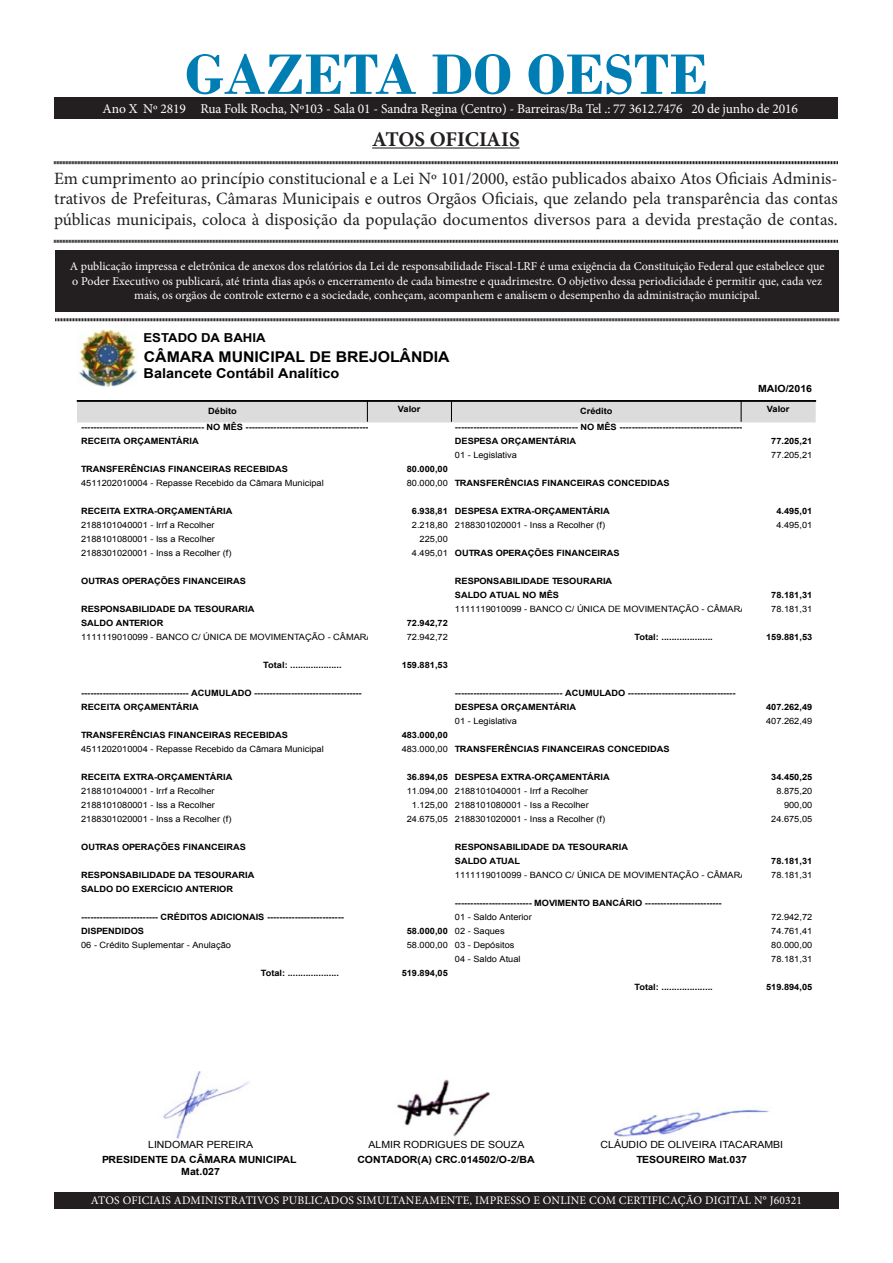
<style>
.page{position:relative;width:893px;height:1263px;background:#fff}
.page>*{position:absolute;margin:0;border:0;box-sizing:border-box;transform-origin:0 0}
.t1{font:700 60px "Bodoni";color:#007eb4}
.t2{font:700 21px "Minion Pro";letter-spacing:-.005em;color:#231f20}
.t3{font:17.25px/20.7px "Minion Pro";color:#231f20;text-align:justify}
.t4{font:700 14.85px "Arial";color:#000;scale:1.07 1}
.t5{font:700 13.65px "Arial";color:#000;scale:1.07 1}
.t6{font:13.5px "Minion Pro";letter-spacing:-.01em;color:#fff}
.t7{font:700 12.3px "Arial";color:#000;scale:1.07 1}
.t8{font:12px/14.4px "Minion Pro";color:#fff;text-align:center}
.t9{font:11.55px "Minion Pro";letter-spacing:.015em;color:#fff}
.t10{font:700 9.9px/11.4px "Arial";color:#000;text-align:center;scale:1.07 1}
.t11{font:9.9px "Arial";color:#000;scale:1.07 1}
.t12{font:700 8.7px/14px "Arial";color:#000;scale:1.07 1}
.t13{font:8.7px "Arial";color:#000;scale:1.07 1}
.s1{font-weight:400}
</style>
<div class="page">
<div style="left:54px;top:1192px;width:785px;height:17px;background:#231f20"></div>
<div style="left:55px;top:250px;width:784px;height:61px;background:#231f20"></div>
<hr style="left:372px;top:147px;width:148px;height:2px;background:#231f20">
<svg style="left:54px;top:161px;width:784px;height:4px;background:#908e8e"></svg>
<svg style="left:54px;top:239px;width:784px;height:4px;background:#908e8e"></svg>
<svg style="left:55px;top:318px;width:784px;height:4px;background:#908e8e"></svg>
<div style="left:54px;top:98px;width:784px;height:20px;background:#231f20"></div>
<div style="left:78px;top:401px;width:737px;height:21px;background:#dcdcdc"></div>
<img style="left:79px;top:331px;width:58px;height:56px">
<hr style="left:78px;top:400px;width:737px;height:2px;background:#000">
<svg style="left:451px;top:402px;width:1px;height:19px"></svg>
<svg style="left:367px;top:402px;width:1px;height:19px"></svg>
<svg style="left:741px;top:402px;width:1px;height:19px"></svg>
<img style="left:163px;top:1072px;width:86px;height:66px">
<img style="left:397px;top:1079px;width:93px;height:58px">
<img style="left:614px;top:1109px;width:155px;height:29px">
<p class="t1" style="left:185px;top:39px;width:525px">GAZETA DO OESTE</p>
<p class="t2" style="left:372px;top:124px;width:149px">ATOS OFICIAIS</p>
<p class="t3" style="left:54px;top:168px;width:785px">Em cumprimento ao princípio constitucional e a Lei Nº 101/2000, estão publicados abaixo Atos Oficiais Adminis&shy;trativos de Prefeituras, Câmaras Municipais e outros Orgãos Oficiais, que zelando pela transparência das contas públicas municipais, coloca à disposição da população documentos diversos para a devida prestação de contas.</p>
<p class="t8" style="left:70px;top:259px;width:756px">A publicação impressa e eletrônica de anexos dos relatórios da Lei de responsabilidade Fiscal-LRF é uma exigência da Constituição Federal que estabelece que o Poder Executivo os publicará, até trinta dias após o encerramento de cada bimestre e quadrimestre. O objetivo dessa periodicidade é permitir que, cada vez mais, os orgãos de controle externo e a sociedade, conheçam, acompanhem e analisem o desempenho da administração municipal.</p>
<p class="t6" style="left:103px;top:99px;width:697px">Ano X Nº 2819 Rua Folk Rocha, Nº103 - Sala 01 - Sandra Regina (Centro) - Barreiras/Ba Tel .: 77 3612.7476 20 de junho de 2016</p>
<p class="t7" style="left:143px;top:330px;width:116px">ESTADO DA BAHIA</p>
<p class="t4" style="left:144px;top:347px;width:287px">CÂMARA MUNICIPAL DE BREJOLÂNDIA</p>
<p class="t5" style="left:144px;top:364px;width:184px">Balancete Contábil Analítico</p>
<p class="t10" style="left:758px;top:383px;width:52px">MAIO/2016</p>
<p class="t12" style="left:208px;top:405px;width:28px">Débito</p>
<p class="t12" style="left:398px;top:402px;width:23px">Valor</p>
<p class="t12" style="left:580px;top:405px;width:32px">Crédito</p>
<p class="t12" style="left:767px;top:402px;width:23px">Valor</p>
<p class="t12" style="left:81px;top:420px;width:270px">---------------------------------------- NO MÊS ----------------------------------------</p>
<p class="t12" style="left:455px;top:420px;width:270px">---------------------------------------- NO MÊS ----------------------------------------</p>
<p class="t12" style="left:81px;top:434px;width:111px">RECEITA ORÇAMENTÁRIA</p>
<p class="t12" style="left:455px;top:434px;width:115px">DESPESA ORÇAMENTÁRIA</p>
<p class="t12" style="left:771px;top:434px;width:40px">77.205,21</p>
<p class="t13" style="left:455px;top:449px;width:59px">01 - Legislativa</p>
<p class="t13" style="left:771px;top:449px;width:40px">77.205,21</p>
<p class="t12" style="left:81px;top:462px;width:195px">TRANSFERÊNCIAS FINANCEIRAS RECEBIDAS</p>
<p class="t12" style="left:407px;top:462px;width:40px">80.000,00</p>
<p class="t13" style="left:81px;top:477px;width:228px">4511202010004 - Repasse Recebido da Câmara Municipal</p>
<p class="t12" style="left:407px;top:476px;width:247px"><span class="s1">80.000,00</span> TRANSFERÊNCIAS FINANCEIRAS CONCEDIDAS</p>
<p class="t12" style="left:81px;top:504px;width:143px">RECEITA EXTRA-ORÇAMENTÁRIA</p>
<p class="t12" style="left:412px;top:504px;width:186px">6.938,81 DESPESA EXTRA-ORÇAMENTÁRIA</p>
<p class="t12" style="left:776px;top:504px;width:35px">4.495,01</p>
<p class="t13" style="left:81px;top:519px;width:126px">2188101040001 - Irrf a Recolher</p>
<p class="t13" style="left:412px;top:519px;width:182px">2.218,80 2188301020001 - Inss a Recolher (f)</p>
<p class="t13" style="left:776px;top:519px;width:35px">4.495,01</p>
<p class="t13" style="left:81px;top:533px;width:127px">2188101080001 - Iss a Recolher</p>
<p class="t13" style="left:420px;top:533px;width:28px">225,00</p>
<p class="t13" style="left:81px;top:547px;width:142px">2188301020001 - Inss a Recolher (f)</p>
<p class="t12" style="left:412px;top:546px;width:196px"><span class="s1">4.495,01</span> OUTRAS OPERAÇÕES FINANCEIRAS</p>
<p class="t12" style="left:81px;top:574px;width:155px">OUTRAS OPERAÇÕES FINANCEIRAS</p>
<p class="t12" style="left:455px;top:574px;width:149px">RESPONSABILIDADE TESOURARIA<br>SALDO ATUAL NO MÊS</p>
<p class="t12" style="left:771px;top:588px;width:40px">78.181,31</p>
<p class="t12" style="left:81px;top:602px;width:163px">RESPONSABILIDADE DA TESOURARIA</p>
<p class="t13" style="left:455px;top:603px;width:274px">1111119010099 - BANCO C/ ÚNICA DE MOVIMENTAÇÃO - CÂMARA</p>
<p class="t13" style="left:771px;top:603px;width:40px">78.181,31</p>
<p class="t12" style="left:81px;top:616px;width:78px">SALDO ANTERIOR</p>
<p class="t12" style="left:407px;top:616px;width:40px">72.942,72</p>
<p class="t13" style="left:81px;top:631px;width:274px">1111119010099 - BANCO C/ ÚNICA DE MOVIMENTAÇÃO - CÂMARA</p>
<p class="t13" style="left:407px;top:631px;width:40px">72.942,72</p>
<p class="t12" style="left:634px;top:630px;width:75px">Total: ....................</p>
<p class="t12" style="left:766px;top:630px;width:45px">159.881,53</p>
<p class="t12" style="left:263px;top:658px;width:75px">Total: ....................</p>
<p class="t12" style="left:402px;top:658px;width:45px">159.881,53</p>
<p class="t12" style="left:81px;top:686px;width:264px">----------------------------------- ACUMULADO -----------------------------------</p>
<p class="t12" style="left:455px;top:686px;width:264px">----------------------------------- ACUMULADO -----------------------------------</p>
<p class="t12" style="left:81px;top:700px;width:111px">RECEITA ORÇAMENTÁRIA</p>
<p class="t12" style="left:455px;top:700px;width:115px">DESPESA ORÇAMENTÁRIA</p>
<p class="t12" style="left:766px;top:700px;width:45px">407.262,49</p>
<p class="t13" style="left:455px;top:715px;width:59px">01 - Legislativa</p>
<p class="t13" style="left:766px;top:715px;width:45px">407.262,49</p>
<p class="t12" style="left:81px;top:728px;width:195px">TRANSFERÊNCIAS FINANCEIRAS RECEBIDAS</p>
<p class="t12" style="left:402px;top:728px;width:45px">483.000,00</p>
<p class="t13" style="left:81px;top:743px;width:228px">4511202010004 - Repasse Recebido da Câmara Municipal</p>
<p class="t12" style="left:402px;top:742px;width:252px"><span class="s1">483.000,00</span> TRANSFERÊNCIAS FINANCEIRAS CONCEDIDAS</p>
<p class="t12" style="left:81px;top:770px;width:143px">RECEITA EXTRA-ORÇAMENTÁRIA</p>
<p class="t12" style="left:407px;top:770px;width:191px">36.894,05 DESPESA EXTRA-ORÇAMENTÁRIA</p>
<p class="t12" style="left:771px;top:770px;width:40px">34.450,25</p>
<p class="t13" style="left:81px;top:785px;width:126px">2188101040001 - Irrf a Recolher</p>
<p class="t13" style="left:407px;top:785px;width:171px">11.094,00 2188101040001 - Irrf a Recolher</p>
<p class="t13" style="left:776px;top:785px;width:35px">8.875,20</p>
<p class="t13" style="left:81px;top:799px;width:127px">2188101080001 - Iss a Recolher</p>
<p class="t13" style="left:412px;top:799px;width:167px">1.125,00 2188101080001 - Iss a Recolher</p>
<p class="t13" style="left:784px;top:799px;width:28px">900,00</p>
<p class="t13" style="left:81px;top:813px;width:142px">2188301020001 - Inss a Recolher (f)</p>
<p class="t13" style="left:407px;top:813px;width:187px">24.675,05 2188301020001 - Inss a Recolher (f)</p>
<p class="t13" style="left:771px;top:813px;width:40px">24.675,05</p>
<p class="t12" style="left:81px;top:840px;width:155px">OUTRAS OPERAÇÕES FINANCEIRAS</p>
<p class="t12" style="left:455px;top:840px;width:163px">RESPONSABILIDADE DA TESOURARIA<br>SALDO ATUAL</p>
<p class="t12" style="left:771px;top:854px;width:40px">78.181,31</p>
<p class="t12" style="left:81px;top:868px;width:163px">RESPONSABILIDADE DA TESOURARIA</p>
<p class="t13" style="left:455px;top:869px;width:274px">1111119010099 - BANCO C/ ÚNICA DE MOVIMENTAÇÃO - CÂMARA</p>
<p class="t13" style="left:771px;top:869px;width:40px">78.181,31</p>
<p class="t12" style="left:81px;top:882px;width:143px">SALDO DO EXERCÍCIO ANTERIOR</p>
<p class="t12" style="left:455px;top:896px;width:251px">------------------------- MOVIMENTO BANCÁRIO -------------------------</p>
<p class="t12" style="left:81px;top:910px;width:247px">------------------------- CRÉDITOS ADICIONAIS -------------------------</p>
<p class="t13" style="left:455px;top:911px;width:73px">01 - Saldo Anterior</p>
<p class="t13" style="left:771px;top:911px;width:40px">72.942,72</p>
<p class="t12" style="left:81px;top:924px;width:60px">DISPENDIDOS</p>
<p class="t12" style="left:407px;top:924px;width:93px">58.000,00 <span class="s1">02 - Saques</span></p>
<p class="t13" style="left:771px;top:925px;width:40px">74.761,41</p>
<p class="t13" style="left:81px;top:939px;width:141px">06 - Crédito Suplementar - Anulação</p>
<p class="t13" style="left:407px;top:939px;width:102px">58.000,00 03 - Depósitos</p>
<p class="t13" style="left:771px;top:939px;width:40px">80.000,00</p>
<p class="t13" style="left:455px;top:953px;width:63px">04 - Saldo Atual</p>
<p class="t13" style="left:771px;top:953px;width:40px">78.181,31</p>
<p class="t12" style="left:261px;top:966px;width:75px">Total: ....................</p>
<p class="t12" style="left:402px;top:966px;width:45px">519.894,05</p>
<p class="t12" style="left:634px;top:980px;width:75px">Total: ....................</p>
<p class="t12" style="left:766px;top:980px;width:45px">519.894,05</p>
<p class="t11" style="left:148px;top:1138px;width:100px">LINDOMAR PEREIRA</p>
<p class="t11" style="left:368px;top:1138px;width:147px">ALMIR RODRIGUES DE SOUZA</p>
<p class="t11" style="left:600px;top:1138px;width:172px">CLÁUDIO DE OLIVEIRA ITACARAMBI</p>
<p class="t10" style="left:102px;top:1154px;width:183px">PRESIDENTE DA CÂMARA MUNICIPAL<br>Mat.027</p>
<p class="t10" style="left:357px;top:1154px;width:167px">CONTADOR(A) CRC.014502/O-2/BA</p>
<p class="t10" style="left:637px;top:1154px;width:105px">TESOUREIRO Mat.037</p>
<p class="t9" style="left:91px;top:1192px;width:713px">ATOS OFICIAIS ADMINISTRATIVOS PUBLICADOS SIMULTANEAMENTE, IMPRESSO E ONLINE COM CERTIFICAÇÃO DIGITAL N° J60321</p>
</div>
